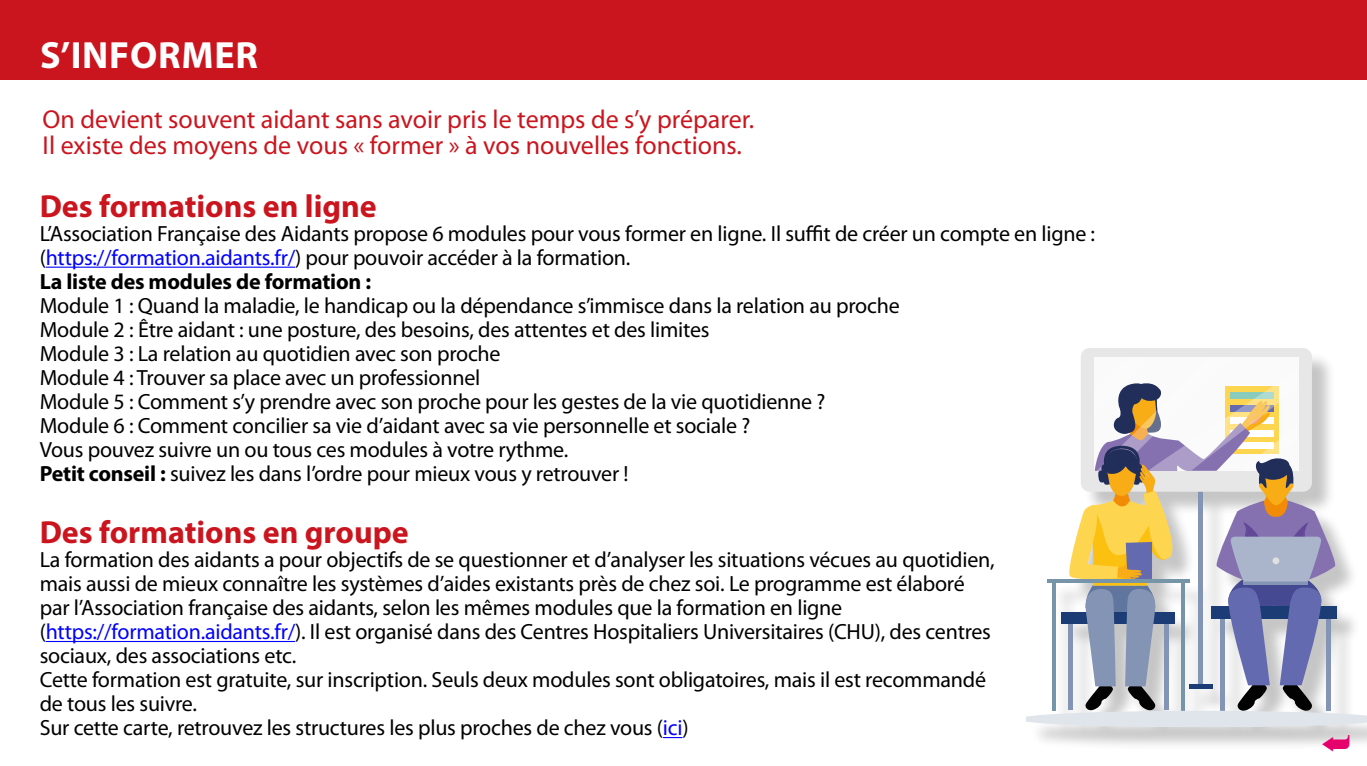
<style>
.page{position:relative;width:1367px;height:766px;background:#fff}
.page>*{position:absolute;margin:0;border:0;box-sizing:border-box;transform-origin:0 0}
.t1{font:700 38px "Myriad Pro";letter-spacing:.02em;color:#fff}
.t2{font:700 32px "Myriad Pro";color:#cb151e}
.t3{font:26px/26px "Myriad Pro";color:#cb151e}
.t4{font:22px/24px "Myriad Pro";letter-spacing:-.01em;color:#000}
.s1{color:#00f}
.s2{font-weight:700}
</style>
<div class="page">
<div style="left:1030px;top:351px;width:336px;height:400px;background:#000;opacity:.23"></div>
<div style="left:1080px;top:348px;width:231px;height:143px;background:#e8e7e7;border-radius:9px"></div>
<svg style="left:1026px;top:357px;width:340px;height:369px"></svg>
<hr style="left:46px;top:266px;width:249px;height:2px;background:#00f">
<hr style="left:46px;top:640px;width:249px;height:2px;background:#00f">
<svg style="left:663px;top:737px;width:19px;height:1px"></svg>
<div style="left:0;top:0;width:1366px;height:79px;background:#cb151e"></div>
<svg style="left:1322px;top:735px;width:27px;height:16px"></svg>
<h1 class="t1" style="left:40px;top:31px;width:219px">S’INFORMER</h1>
<p class="t3" style="left:43px;top:105px;width:713px">On devient souvent aidant sans avoir pris le temps de s’y préparer.<br>Il existe des moyens de vous « former » à vos nouvelles fonctions.</p>
<h2 class="t2" style="left:40px;top:185px;width:339px">Des formations en ligne</h2>
<p class="t4" style="left:40px;top:221px;width:1056px">L’Association Française des Aidants propose 6 modules pour vous former en ligne. Il suffit de créer un compte en ligne : (<span class="s1">https://formation.aidants.fr/</span>) pour pouvoir accéder à la formation.<br><span class="s2">La liste des modules de formation :</span></p>
<p class="t4" style="left:40px;top:293px;width:861px">Module 1 : Quand la maladie, le handicap ou la dépendance s’immisce dans la relation au proche Module 2 : Être aidant : une posture, des besoins, des attentes et des limites<br>Module 3 : La relation au quotidien avec son proche<br>Module 4 : Trouver sa place avec un professionnel<br>Module 5 : Comment s’y prendre avec son proche pour les gestes de la vie quotidienne ?<br>Module 6 : Comment concilier sa vie d’aidant avec sa vie personnelle et sociale ?<br>Vous pouvez suivre un ou tous ces modules à votre rythme.<br><span class="s2">Petit conseil :</span> suivez les dans l’ordre pour mieux vous y retrouver !</p>
<h2 class="t2" style="left:40px;top:511px;width:370px">Des formations en groupe</h2>
<p class="t4" style="left:40px;top:547px;width:956px">La formation des aidants a pour objectifs de se questionner et d’analyser les situations vécues au quotidien, mais aussi de mieux connaître les systèmes d’aides existants près de chez soi. Le programme est élaboré par l’Association française des aidants, selon les mêmes modules que la formation en ligne (<span class="s1">https://formation.aidants.fr/</span>). Il est organisé dans des Centres Hospitaliers Universitaires (CHU), des centres sociaux, des associations etc.<br>Cette formation est gratuite, sur inscription. Seuls deux modules sont obligatoires, mais il est recommandé de tous les suivre.<br>Sur cette carte, retrouvez les structures les plus proches de chez vous (<span class="s1">ici</span>)</p>
</div>
